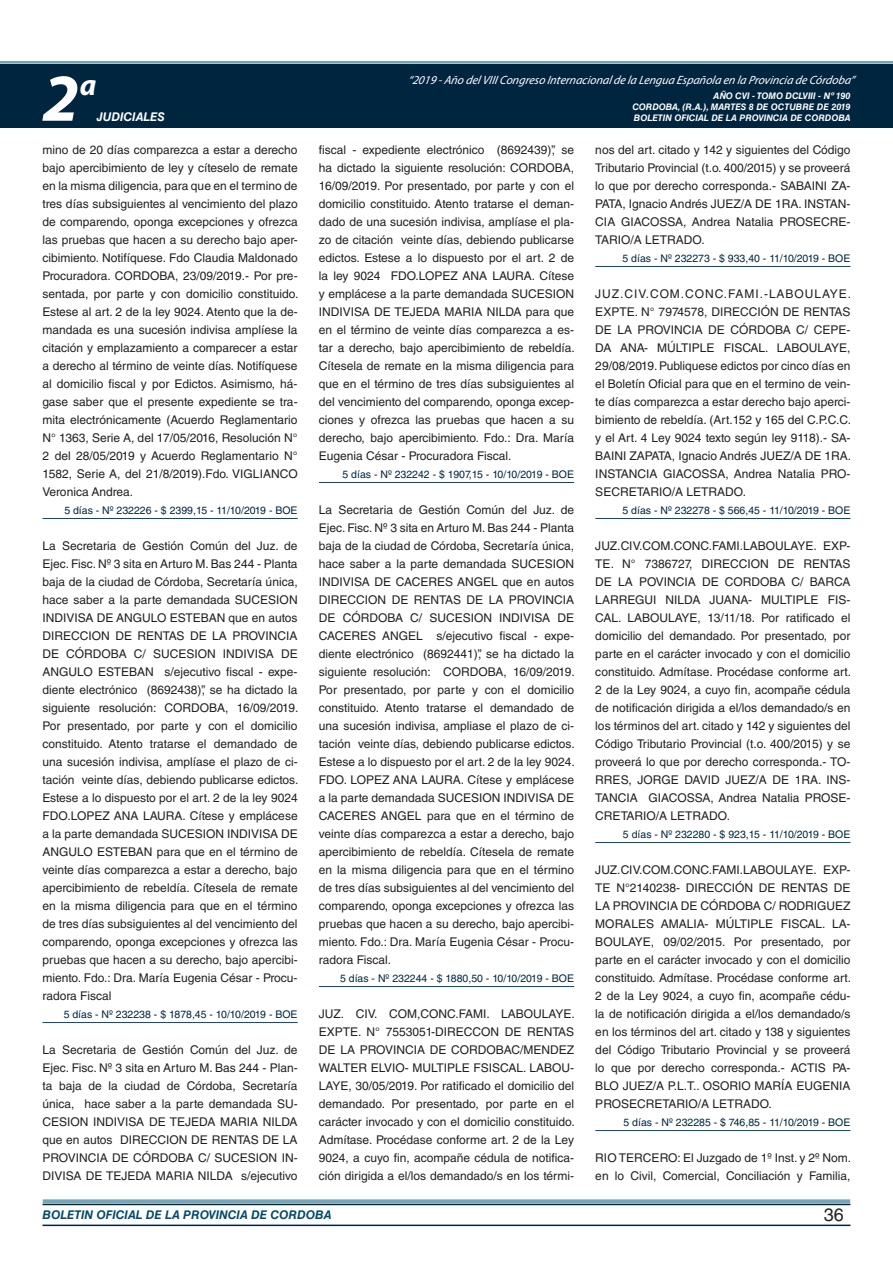
<style>
.page{position:relative;width:893px;height:1263px;background:#fff}
.page>*{position:absolute;margin:0;border:0;box-sizing:border-box;transform-origin:0 0}
.t1{font:italic 700 67.5px "Myriad Pro";color:#fff}
.t2{font:italic 700 30px "Myriad Pro";color:#fff}
.t3{font:18px "Helvetica LT Std";color:#231f20}
.t4{font:12px/18px "Helvetica LT Std";color:#231f20;text-align:justify}
.t5{font:italic 12px "Myriad Pro";color:#fff}
.t6{font:italic 700 12px "Helvetica LT Std";color:#004b6c}
.t7{font:italic 700 12px "Helvetica LT Std";color:#fff}
.t8{font:10.5px "Helvetica LT Std";color:#00263f}
.t9{font:italic 700 9px/10.8px "Helvetica LT Std";color:#fff;text-align:right}
</style>
<div class="page">
<div style="left:0;top:61px;width:893px;height:6px;background:#fff;opacity:.75"></div>
<div style="left:0;top:64px;width:893px;height:64px;background:#00263f"></div>
<hr style="left:43px;top:1224px;width:807px;height:2px;background:#00263f">
<div style="left:42px;top:1198px;width:809px;height:8px;background:#fff;opacity:.75"></div>
<hr style="left:43px;top:518px;width:255px;height:1px;background:#004b6c">
<hr style="left:43px;top:1022px;width:255px;height:1px;background:#004b6c">
<hr style="left:319px;top:482px;width:255px;height:1px;background:#004b6c">
<hr style="left:319px;top:986px;width:255px;height:1px;background:#004b6c">
<hr style="left:595px;top:266px;width:255px;height:1px;background:#004b6c">
<hr style="left:595px;top:518px;width:255px;height:1px;background:#004b6c">
<hr style="left:595px;top:842px;width:255px;height:1px;background:#004b6c">
<hr style="left:595px;top:1130px;width:255px;height:1px;background:#004b6c">
<h2 class="t2" style="left:80px;top:66px;width:18px">a</h2>
<p class="t5" style="left:408px;top:72px;width:448px">“2019 -Año delVIIICongreso Internacionalde la Lengua Esp añola en la Provincia de Córdoba”</p>
<h1 class="t1" style="left:43px;top:54px;width:38px">2</h1>
<p class="t9" style="left:632px;top:91px;width:220px">AÑO CVI - TOMO DCLVIII - Nº 190<br>CORDOBA, (R.A.), MARTES 8 DE OCTUBRE DE 2019</p>
<p class="t7" style="left:97px;top:110px;width:70px">JUDICIALES</p>
<p class="t9" style="left:634px;top:112px;width:218px">BOLETIN OFICIAL DE LA PROVINCIA DE CORDOBA</p>
<p class="t4" style="left:43px;top:141px;width:257px">mino de 20 días comparezca a estar a derecho bajo apercibimiento de ley y cíteselo de remate en la misma diligencia, para que en el termino de tres días subsiguientes al vencimiento del plazo de comparendo, oponga excepciones y ofrezca las pruebas que hacen a su derecho bajo aper&shy;cibimiento. Notifíquese. Fdo Claudia Maldonado Procuradora. CORDOBA, 23/09/2019.- Por pre&shy;sentada, por parte y con domicilio constituido.<br>Estese al art. 2 de la ley 9024. Atento que la de&shy;mandada es una sucesión indivisa amplíese la citación y emplazamiento a comparecer a estar a derecho al término de veinte días. Notifíquese al domicilio fiscal y por Edictos. Asimismo, há&shy;gase saber que el presente expediente se tra&shy;mita electrónicamente (Acuerdo Reglamentario N° 1363, Serie A, del 17/05/2016, Resolución N° 2 del 28/05/2019 y Acuerdo Reglamentario N° 1582, Serie A, del 21/8/2019).Fdo. VIGLIANCO Veronica Andrea.</p>
<p class="t8" style="left:64px;top:504px;width:235px">5 días - Nº 232226 - $ 2399,15 - 11/10/2019 - BOE</p>
<p class="t4" style="left:43px;top:537px;width:257px">La Secretaria de Gestión Común del Juz. de Ejec. Fisc. Nº 3 sita en Arturo M. Bas 244 - Planta baja de la ciudad de Córdoba, Secretaría única, hace saber a la parte demandada SUCESION INDIVISA DE ANGULO ESTEBAN que en autos DIRECCION DE RENTAS DE LA PROVINCIA DE CÓRDOBA C/ SUCESION INDIVISA DE ANGULO ESTEBAN s/ejecutivo fiscal - expe&shy;diente electrónico (8692438)”, se ha dictado la siguiente resolución: CORDOBA, 16/09/2019.<br>Por presentado, por parte y con el domicilio constituido. Atento tratarse el demandado de una sucesión indivisa, amplíase el plazo de ci&shy;tación veinte días, debiendo publicarse edictos.<br>Estese a lo dispuesto por el art. 2 de la ley 9024<br>FDO.LOPEZ ANA LAURA. Cítese y emplácese a la parte demandada SUCESION INDIVISA DE ANGULO ESTEBAN para que en el término de veinte días comparezca a estar a derecho, bajo apercibimiento de rebeldía. Cítesela de remate en la misma diligencia para que en el término de tres días subsiguientes al del vencimiento del comparendo, oponga excepciones y ofrezca las pruebas que hacen a su derecho, bajo apercibi&shy;miento. Fdo.: Dra. María Eugenia César - Procu&shy;radora Fiscal</p>
<p class="t8" style="left:64px;top:1008px;width:235px">5 días - Nº 232238 - $ 1878,45 - 10/10/2019 - BOE</p>
<p class="t4" style="left:43px;top:1041px;width:257px">La Secretaria de Gestión Común del Juz. de Ejec. Fisc. Nº 3 sita en Arturo M. Bas 244 - Plan&shy;ta baja de la ciudad de Córdoba, Secretaría única, hace saber a la parte demandada SU-CESION INDIVISA DE TEJEDA MARIA NILDA que en autos DIRECCION DE RENTAS DE LA PROVINCIA DE CÓRDOBA C/ SUCESION IN-DIVISA DE TEJEDA MARIA NILDA s/ejecutivo</p>
<p class="t4" style="left:319px;top:141px;width:257px">fiscal - expediente electrónico (8692439)”, se ha dictado la siguiente resolución: CORDOBA, 16/09/2019. Por presentado, por parte y con el domicilio constituido. Atento tratarse el deman&shy;dado de una sucesión indivisa, amplíase el pla&shy;zo de citación veinte días, debiendo publicarse edictos. Estese a lo dispuesto por el art. 2 de la ley 9024 FDO.LOPEZ ANA LAURA. Cítese y emplácese a la parte demandada SUCESION INDIVISA DE TEJEDA MARIA NILDA para que en el término de veinte días comparezca a es&shy;tar a derecho, bajo apercibimiento de rebeldía.<br>Cítesela de remate en la misma diligencia para que en el término de tres días subsiguientes al del vencimiento del comparendo, oponga excep&shy;ciones y ofrezca las pruebas que hacen a su derecho, bajo apercibimiento. Fdo.: Dra. María Eugenia César - Procuradora Fiscal.</p>
<p class="t8" style="left:342px;top:468px;width:233px">5 días - Nº 232242 - $ 1907,15 - 10/10/2019 - BOE</p>
<p class="t4" style="left:319px;top:501px;width:257px">La Secretaria de Gestión Común del Juz. de Ejec. Fisc. Nº 3 sita en Arturo M. Bas 244 - Planta baja de la ciudad de Córdoba, Secretaría única, hace saber a la parte demandada SUCESION INDIVISA DE CACERES ANGEL que en autos DIRECCION DE RENTAS DE LA PROVINCIA DE CÓRDOBA C/ SUCESION INDIVISA DE CACERES ANGEL s/ejecutivo fiscal - expe&shy;diente electrónico (8692441)”, se ha dictado la siguiente resolución: CORDOBA, 16/09/2019.<br>Por presentado, por parte y con el domicilio constituido. Atento tratarse el demandado de una sucesión indivisa, ampliase el plazo de ci&shy;tación veinte días, debiendo publicarse edictos.<br>Estese a lo dispuesto por el art. 2 de la ley 9024.<br>FDO. LOPEZ ANA LAURA. Cítese y emplácese a la parte demandada SUCESION INDIVISA DE CACERES ANGEL para que en el término de veinte días comparezca a estar a derecho, bajo apercibimiento de rebeldía. Cítesela de remate en la misma diligencia para que en el término de tres días subsiguientes al del vencimiento del comparendo, oponga excepciones y ofrezca las pruebas que hacen a su derecho, bajo apercibi&shy;miento. Fdo.: Dra. María Eugenia César - Procu&shy;radora Fiscal.</p>
<p class="t8" style="left:340px;top:972px;width:235px">5 días - Nº 232244 - $ 1880,50 - 10/10/2019 - BOE</p>
<p class="t4" style="left:319px;top:1005px;width:257px">JUZ. CIV. COM,CONC.FAMI. LABOULAYE.<br>EXPTE. N° 7553051-DIRECCON DE RENTAS DE LA PROVINCIA DE CORDOBAC/MENDEZ WALTER ELVIO- MULTIPLE FSISCAL. LABOU-LAYE, 30/05/2019. Por ratificado el domicilio del demandado. Por presentado, por parte en el carácter invocado y con el domicilio constituido.<br>Admítase. Procédase conforme art. 2 de la Ley 9024, a cuyo fin, acompañe cédula de notifica&shy;ción dirigida a el/los demandado/s en los térmi-</p>
<p class="t4" style="left:595px;top:141px;width:257px">nos del art. citado y 142 y siguientes del Código Tributario Provincial (t.o. 400/2015) y se proveerá lo que por derecho corresponda.- SABAINI ZA-PATA, Ignacio Andrés JUEZ/A DE 1RA. INSTAN-CIA GIACOSSA, Andrea Natalia PROSECRE-TARIO/A LETRADO.</p>
<p class="t8" style="left:623px;top:252px;width:229px">5 días - Nº 232273 - $ 933,40 - 11/10/2019 - BOE</p>
<p class="t4" style="left:595px;top:285px;width:257px">JUZ.CIV.COM.CONC.FAMI.-LABOULAYE.<br>EXPTE. N° 7974578, DIRECCIÓN DE RENTAS DE LA PROVINCIA DE CÓRDOBA C/ CEPE-DA ANA- MÚLTIPLE FISCAL. LABOULAYE, 29/08/2019. Publiquese edictos por cinco días en el Boletín Oficial para que en el termino de vein&shy;te días comparezca a estar derecho bajo aperci&shy;bimiento de rebeldía. (Art.152 y 165 del C.P.C.C. y el Art. 4 Ley 9024 texto según ley 9118).- SA-BAINI ZAPATA, Ignacio Andrés JUEZ/A DE 1RA.<br>INSTANCIA GIACOSSA, Andrea Natalia PRO-SECRETARIO/A LETRADO.</p>
<p class="t8" style="left:623px;top:504px;width:229px">5 días - Nº 232278 - $ 566,45 - 11/10/2019 - BOE</p>
<p class="t4" style="left:595px;top:537px;width:257px">JUZ.CIV.COM.CONC.FAMI.LABOULAYE. EXP-TE. N° 7386727, DIRECCION DE RENTAS DE LA POVINCIA DE CORDOBA C/ BARCA LARREGUI NILDA JUANA- MULTIPLE FIS-CAL. LABOULAYE, 13/11/18. Por ratificado el domicilio del demandado. Por presentado, por parte en el carácter invocado y con el domicilio constituido. Admítase. Procédase conforme art.<br>2 de la Ley 9024, a cuyo fin, acompañe cédula de notificación dirigida a el/los demandado/s en los términos del art. citado y 142 y siguientes del Código Tributario Provincial (t.o. 400/2015) y se proveerá lo que por derecho corresponda.- TO-RRES, JORGE DAVID JUEZ/A DE 1RA. INS-TANCIA GIACOSSA, Andrea Natalia PROSE-CRETARIO/A LETRADO.</p>
<p class="t8" style="left:623px;top:828px;width:229px">5 días - Nº 232280 - $ 923,15 - 11/10/2019 - BOE</p>
<p class="t4" style="left:595px;top:861px;width:257px">JUZ.CIV.COM.CONC.FAMI.LABOULAYE. EXP-TE N°2140238- DIRECCIÓN DE RENTAS DE LA PROVINCIA DE CÓRDOBA C/ RODRIGUEZ MORALES AMALIA- MÚLTIPLE FISCAL. LA-BOULAYE, 09/02/2015. Por presentado, por parte en el carácter invocado y con el domicilio constituido. Admítase. Procédase conforme art.<br>2 de la Ley 9024, a cuyo fin, acompañe cédu&shy;la de notificación dirigida a el/los demandado/s en los términos del art. citado y 138 y siguientes del Código Tributario Provincial y se proveerá lo que por derecho corresponda.- ACTIS PA-BLO JUEZ/A P.L.T.. OSORIO MARÍA EUGENIA PROSECRETARIO/A LETRADO.</p>
<p class="t8" style="left:623px;top:1116px;width:228px">5 días - Nº 232285 - $ 746,85 - 11/10/2019 - BOE</p>
<p class="t4" style="left:595px;top:1149px;width:257px">RIO TERCERO: El Juzgado de 1º Inst. y 2º Nom. en lo Civil, Comercial, Conciliación y Familia,</p>
<p class="t6" style="left:43px;top:1208px;width:290px">BOLETIN OFICIAL DE LA PROVINCIA DE CORDOBA</p>
<h3 class="t3" style="left:824px;top:1204px;width:22px">36</h3>
</div>
